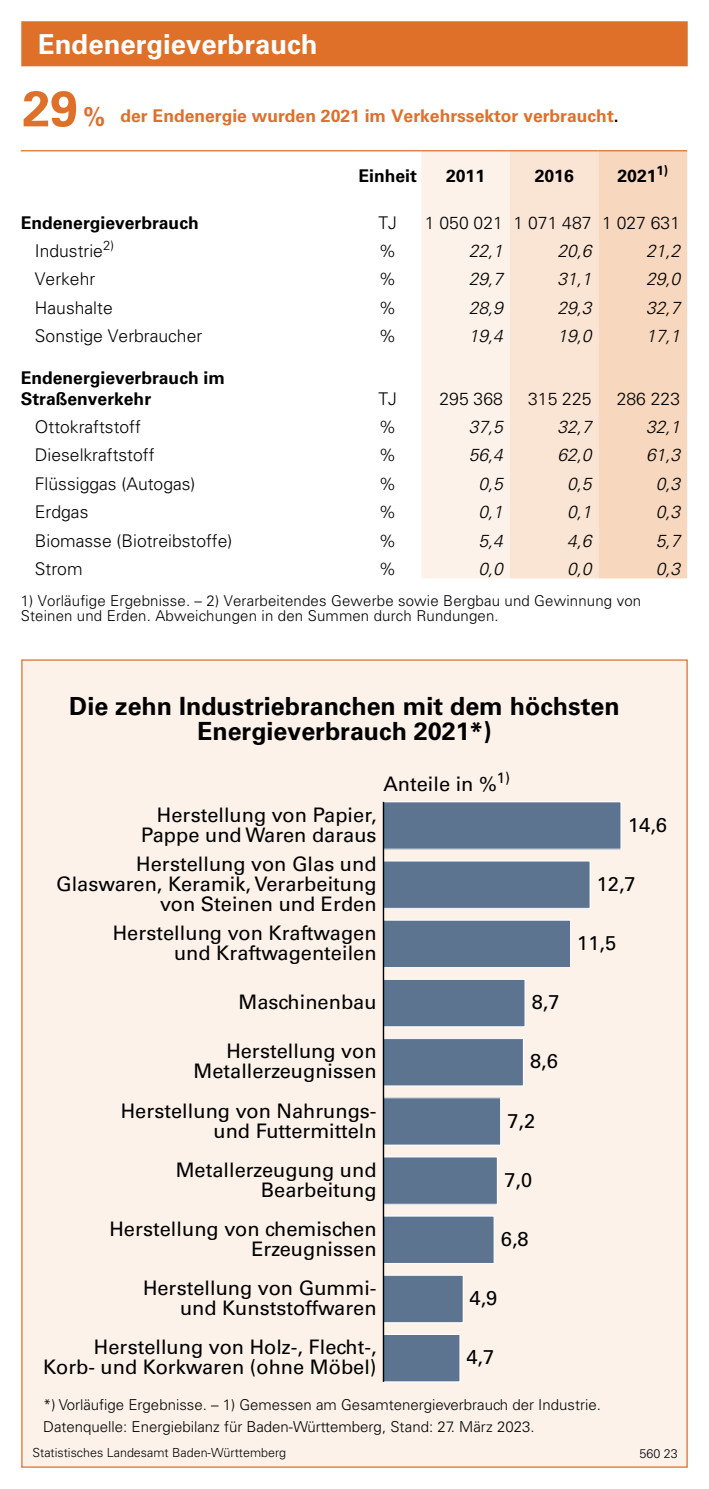
<style>
.page{position:relative;width:709px;height:1489px;background:#fff}
.page>*{position:absolute;margin:0;border:0;box-sizing:border-box;transform-origin:0 0}
.Zahlen_45_light{font:700 50px "Univers";color:#de702a}
.Überschrift_weiß{font:700 27.5px "Univers";color:#fff}
.t1{font:700 25px/25px "Univers";color:#000;text-align:center}
.t2{font:20px/20px "Univers";color:#000;text-align:right}
.Überschrift{font:300 17.5px "Univers";color:#000}
.Überschrift-2{font:italic 300 17.5px "Univers";color:#000}
.Überschrift-3{font:700 17.5px/21px "Univers";color:#000}
.Unterüberschrift_orange{font:700 17.5px "Univers";color:#de702a}
.Überschrift-4{font:300 15px/15px "Univers";color:#000}
.t3{font:300 12.5px "Univers";color:#000}
.s1{font-size:25px}
.s2{color:#000}
</style>
<div class="page">
<div style="left:23px;top:23px;width:663px;height:42px;background:#de702a"></div>
<div style="left:21px;top:21px;width:666px;height:45px;border:2px solid #de702a"></div>
<svg style="left:421px;top:151px;width:266px;height:427px;background:#f9e5d5"></svg>
<hr style="left:21px;top:150px;width:333px;height:1px;background:#de702a">
<hr style="left:354px;top:150px;width:67px;height:1px;background:#de702a">
<hr style="left:421px;top:150px;width:89px;height:1px;background:#de702a">
<hr style="left:510px;top:150px;width:88px;height:1px;background:#de702a">
<hr style="left:598px;top:150px;width:89px;height:1px;background:#de702a">
<div style="left:22px;top:660px;width:665px;height:806px;background:#fcf2ea"></div>
<div style="left:383px;top:801px;width:238px;height:48px;background:#5d7491"></div>
<div style="left:383px;top:801px;width:238px;height:48px;border:1px solid #fff"></div>
<div style="left:383px;top:861px;width:207px;height:47px;background:#5d7491"></div>
<div style="left:383px;top:860px;width:207px;height:48px;border:1px solid #fff"></div>
<div style="left:383px;top:920px;width:187px;height:47px;background:#5d7491"></div>
<div style="left:383px;top:919px;width:188px;height:48px;border:1px solid #fff"></div>
<div style="left:383px;top:979px;width:142px;height:47px;background:#5d7491"></div>
<div style="left:383px;top:979px;width:142px;height:48px;border:1px solid #fff"></div>
<div style="left:383px;top:1038px;width:140px;height:47px;background:#5d7491"></div>
<div style="left:383px;top:1038px;width:140px;height:48px;border:1px solid #fff"></div>
<div style="left:383px;top:1097px;width:117px;height:47px;background:#5d7491"></div>
<div style="left:383px;top:1097px;width:118px;height:48px;border:1px solid #fff"></div>
<div style="left:383px;top:1156px;width:114px;height:48px;background:#5d7491"></div>
<div style="left:383px;top:1156px;width:114px;height:48px;border:1px solid #fff"></div>
<div style="left:383px;top:1215px;width:111px;height:48px;background:#5d7491"></div>
<div style="left:383px;top:1215px;width:111px;height:48px;border:1px solid #fff"></div>
<div style="left:383px;top:1275px;width:80px;height:47px;background:#5d7491"></div>
<div style="left:383px;top:1274px;width:80px;height:48px;border:1px solid #fff"></div>
<div style="left:383px;top:1334px;width:77px;height:47px;background:#5d7491"></div>
<div style="left:383px;top:1333px;width:77px;height:48px;border:1px solid #fff"></div>
<hr style="left:383px;top:801px;width:1px;height:580px;background:#000">
<h2 class="Überschrift_weiß" style="left:38px;top:28px;width:281px">Endenergieverbrauch</h2>
<p class="Zahlen_45_light" style="left:22px;top:79px;width:84px">29<span class="s1">%</span></p>
<p class="Unterüberschrift_orange" style="left:120px;top:106px;width:499px">der Endenergie wurden 2021 im Verkehrssektor verbraucht<span class="s2">.</span></p>
<p class="Überschrift-3" style="left:358px;top:166px;width:60px">Einheit</p>
<p class="Überschrift-3" style="left:446px;top:166px;width:40px">2011</p>
<p class="Überschrift-3" style="left:535px;top:166px;width:40px">2016</p>
<p class="Überschrift-3" style="left:617px;top:166px;width:52px">2021<sup>1)</sup></p>
<p class="Überschrift-3" style="left:21px;top:212px;width:179px">Endenergieverbrauch</p>
<p class="Überschrift" style="left:378px;top:212px;width:20px">TJ</p>
<p class="Überschrift" style="left:425px;top:212px;width:79px">1 050 021</p>
<p class="Überschrift" style="left:513px;top:212px;width:79px">1 071 487</p>
<p class="Überschrift" style="left:602px;top:212px;width:79px">1 027 631</p>
<p class="Überschrift" style="left:35px;top:240px;width:81px">Industrie<sup>2)</sup></p>
<p class="Überschrift" style="left:379px;top:240px;width:19px">%</p>
<p class="Überschrift-2" style="left:469px;top:240px;width:36px">22,1</p>
<p class="Überschrift-2" style="left:557px;top:240px;width:36px">20,6</p>
<p class="Überschrift-2" style="left:646px;top:240px;width:36px">21,2</p>
<p class="Überschrift" style="left:35px;top:269px;width:62px">Verkehr</p>
<p class="Überschrift" style="left:379px;top:269px;width:19px">%</p>
<p class="Überschrift-2" style="left:469px;top:269px;width:36px">29,7</p>
<p class="Überschrift-2" style="left:557px;top:269px;width:36px">31,1</p>
<p class="Überschrift-2" style="left:646px;top:269px;width:36px">29,0</p>
<p class="Überschrift" style="left:35px;top:297px;width:79px">Haushalte</p>
<p class="Überschrift" style="left:379px;top:297px;width:19px">%</p>
<p class="Überschrift-2" style="left:469px;top:297px;width:36px">28,9</p>
<p class="Überschrift-2" style="left:557px;top:297px;width:36px">29,3</p>
<p class="Überschrift-2" style="left:646px;top:297px;width:36px">32,7</p>
<p class="Überschrift" style="left:35px;top:325px;width:169px">Sonstige Verbraucher</p>
<p class="Überschrift" style="left:379px;top:325px;width:19px">%</p>
<p class="Überschrift-2" style="left:469px;top:325px;width:36px">19,4</p>
<p class="Überschrift-2" style="left:557px;top:325px;width:36px">19,0</p>
<p class="Überschrift-2" style="left:646px;top:325px;width:36px">17,1</p>
<p class="Überschrift-3" style="left:21px;top:367px;width:206px">Endenergieverbrauch im<br>Straßenverkehr</p>
<p class="Überschrift" style="left:378px;top:388px;width:20px">TJ</p>
<p class="Überschrift" style="left:439px;top:388px;width:65px">295 368</p>
<p class="Überschrift" style="left:528px;top:388px;width:65px">315 225</p>
<p class="Überschrift" style="left:617px;top:388px;width:65px">286 223</p>
<p class="Überschrift" style="left:35px;top:416px;width:107px">Ottokraftstoff</p>
<p class="Überschrift" style="left:379px;top:416px;width:19px">%</p>
<p class="Überschrift-2" style="left:469px;top:416px;width:36px">37,5</p>
<p class="Überschrift-2" style="left:557px;top:416px;width:36px">32,7</p>
<p class="Überschrift-2" style="left:646px;top:416px;width:36px">32,1</p>
<p class="Überschrift" style="left:35px;top:444px;width:121px">Dieselkraftstoff</p>
<p class="Überschrift" style="left:379px;top:444px;width:19px">%</p>
<p class="Überschrift-2" style="left:469px;top:444px;width:36px">56,4</p>
<p class="Überschrift-2" style="left:557px;top:444px;width:36px">62,0</p>
<p class="Überschrift-2" style="left:646px;top:444px;width:36px">61,3</p>
<p class="Überschrift" style="left:35px;top:473px;width:162px">Flüssiggas (Autogas)</p>
<p class="Überschrift" style="left:379px;top:473px;width:19px">%</p>
<p class="Überschrift-2" style="left:478px;top:473px;width:26px">0,5</p>
<p class="Überschrift-2" style="left:567px;top:473px;width:26px">0,5</p>
<p class="Überschrift-2" style="left:655px;top:473px;width:26px">0,3</p>
<p class="Überschrift" style="left:35px;top:501px;width:55px">Erdgas</p>
<p class="Überschrift" style="left:379px;top:501px;width:19px">%</p>
<p class="Überschrift-2" style="left:478px;top:501px;width:26px">0,1</p>
<p class="Überschrift-2" style="left:567px;top:501px;width:26px">0,1</p>
<p class="Überschrift-2" style="left:655px;top:501px;width:26px">0,3</p>
<p class="Überschrift" style="left:35px;top:529px;width:199px">Biomasse (Biotreibstoffe)</p>
<p class="Überschrift" style="left:379px;top:529px;width:19px">%</p>
<p class="Überschrift-2" style="left:478px;top:529px;width:26px">5,4</p>
<p class="Überschrift-2" style="left:567px;top:529px;width:26px">4,6</p>
<p class="Überschrift-2" style="left:655px;top:529px;width:26px">5,7</p>
<p class="Überschrift" style="left:35px;top:558px;width:49px">Strom</p>
<p class="Überschrift" style="left:379px;top:558px;width:19px">%</p>
<p class="Überschrift-2" style="left:478px;top:558px;width:26px">0,0</p>
<p class="Überschrift-2" style="left:567px;top:558px;width:26px">0,0</p>
<p class="Überschrift-2" style="left:655px;top:558px;width:26px">0,3</p>
<p class="Überschrift-4" style="left:21px;top:593px;width:622px">1) Vorläufige Ergebnisse. – 2) Verarbeitendes Gewerbe sowie Bergbau und Gewinnung von<br>Steinen und Erden. Abweichungen in den Summen durch Rundungen.</p>
<p class="t1" style="left:69px;top:693px;width:552px">Die zehn Industriebranchen mit dem höchsten<br>Energieverbrauch 2021*)</p>
<p class="t2" style="left:383px;top:774px;width:128px">Anteile in %<sup>1)</sup></p>
<p class="t2" style="left:141px;top:804px;width:237px">Herstellung von Papier,<br>Pappe und Waren daraus</p>
<p class="t2" style="left:628px;top:814px;width:40px">14,6</p>
<p class="t2" style="left:597px;top:873px;width:40px">12,7</p>
<p class="t2" style="left:56px;top:853px;width:322px">Herstellung von Glas und<br>Glaswaren, Keramik, Verarbeitung von Steinen und Erden</p>
<p class="t2" style="left:113px;top:923px;width:265px">Herstellung von Kraftwagen und Kraftwagenteilen</p>
<p class="t2" style="left:577px;top:933px;width:40px">11,5</p>
<p class="t2" style="left:239px;top:992px;width:139px">Maschinenbau</p>
<p class="t2" style="left:193px;top:1041px;width:184px">Herstellung von<br>Metallerzeugnissen</p>
<p class="t2" style="left:121px;top:1100px;width:257px">Herstellung von Nahrungs&shy;und Futtermitteln</p>
<p class="t2" style="left:176px;top:1159px;width:202px">Metallerzeugung und<br>Bearbeitung</p>
<p class="t2" style="left:109px;top:1218px;width:269px">Herstellung von chemischen<br>Erzeugnissen</p>
<p class="t2" style="left:143px;top:1277px;width:235px">Herstellung von Gummi&shy;und Kunststoffwaren</p>
<p class="t2" style="left:43px;top:1337px;width:335px">Herstellung von Holz-, Flecht-,<br>Korb- und Korkwaren (ohne Möbel)</p>
<p class="t2" style="left:532px;top:992px;width:29px">8,7</p>
<p class="t2" style="left:530px;top:1051px;width:29px">8,6</p>
<p class="t2" style="left:507px;top:1110px;width:29px">7,2</p>
<p class="t2" style="left:504px;top:1169px;width:29px">7,0</p>
<p class="t2" style="left:501px;top:1228px;width:29px">6,8</p>
<p class="t2" style="left:469px;top:1288px;width:29px">4,9</p>
<p class="t2" style="left:466px;top:1347px;width:29px">4,7</p>
<p class="Überschrift-4" style="left:43px;top:1393px;width:559px;line-height:22.5px">*) Vorläufige Ergebnisse. – 1) Gemessen am Gesamtenergieverbrauch der Industrie.<br>Datenquelle: Energiebilanz für Baden-Württemberg, Stand: 27. März 2023.</p>
<p class="t3" style="left:33px;top:1445px;width:255px">Statistisches Landesamt Baden-Württemberg</p>
<p class="t3" style="left:639px;top:1445px;width:40px">560 23</p>
</div>
